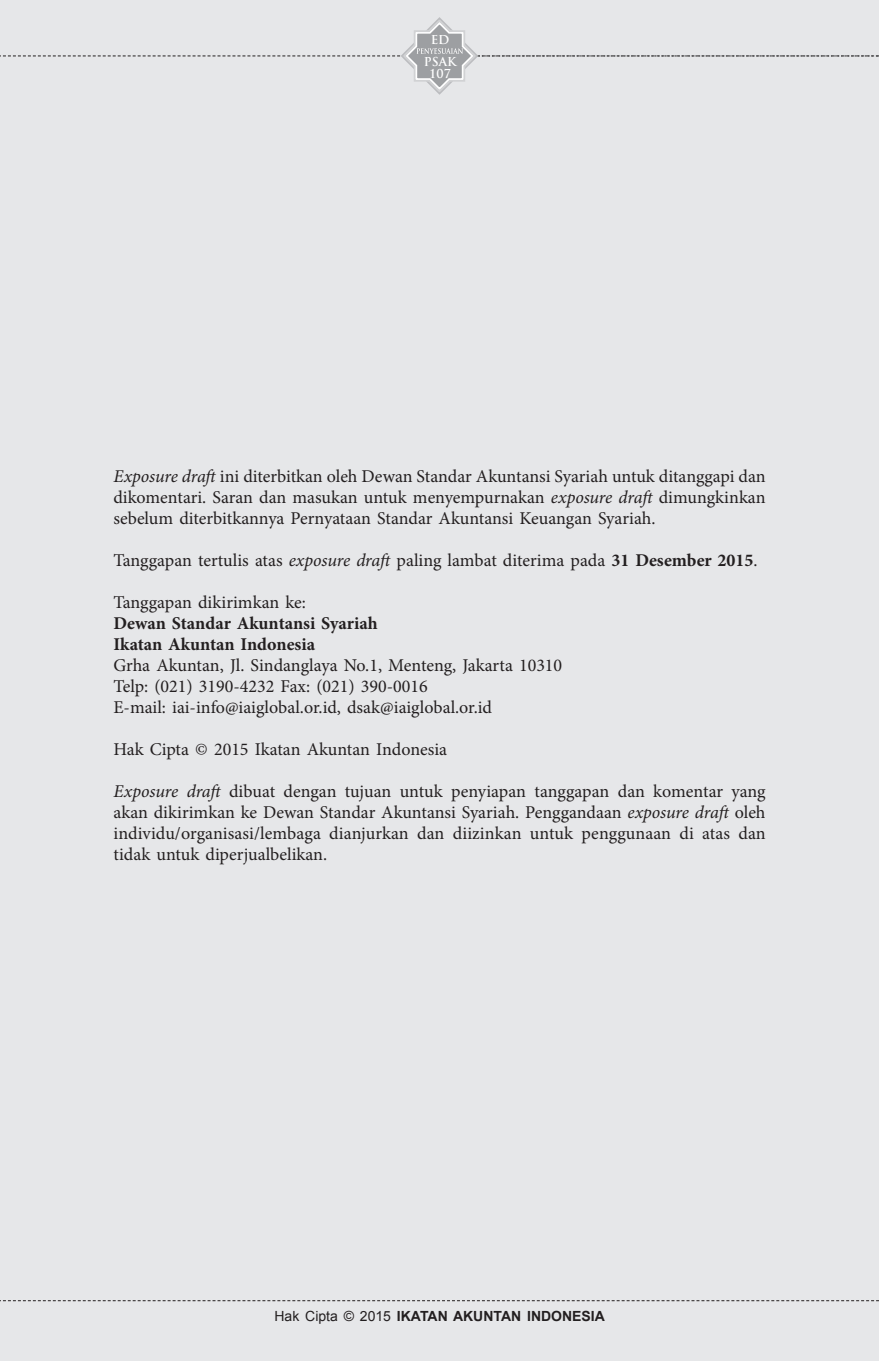
<style>
.page{position:relative;width:879px;height:1361px;background:#e6e7e9}
.page>*{position:absolute;margin:0;border:0;box-sizing:border-box;transform-origin:0 0}
.t1{font:18px/21px "Minion Pro";color:#231f20;text-align:justify}
.t2{font:700 18px "Minion Pro";color:#231f20}
.t3{font:700 14px "Arial";color:#231f20}
.t4{font:700 12px/22px "Trajan Pro";color:#fff;text-align:center}
.s1{font-style:italic}
.s2{font-weight:700}
.s3{font-weight:400}
</style>
<div class="page">
<svg style="left:0;top:1300px;width:879px;height:1px"></svg>
<svg style="left:0;top:17px;width:879px;height:78px"></svg>
<p class="t4" style="left:424px;top:29px;width:34px">ED<br>PSAK</p>
<p class="t4" style="left:429px;top:62px;width:23px">107</p>
<p class="t1" style="left:113px;top:466px;width:654px"><span class="s1">Exposure draft</span> ini diterbitkan oleh Dewan Standar Akuntansi Syariah untuk ditanggapi dan dikomentari. Saran dan masukan untuk menyempurnakan <span class="s1">exposure draft</span> dimungkinkan sebelum diterbitkannya Pernyataan Standar Akuntansi Keuangan Syariah.</p>
<p class="t1" style="left:113px;top:550px;width:646px">Tanggapan tertulis atas <span class="s1">exposure draft</span> paling lambat diterima pada <span class="s2">31 Desember 2015</span>.</p>
<p class="t1" style="left:113px;top:592px;width:194px">Tanggapan dikirimkan ke:</p>
<p class="t2" style="left:113px;top:610px;width:266px">Dewan Standar Akuntansi Syariah</p>
<p class="t2" style="left:113px;top:631px;width:203px">Ikatan Akuntan Indonesia</p>
<p class="t1" style="left:113px;top:655px;width:450px">Grha Akuntan, Jl. Sindanglaya No.1, Menteng, Jakarta 10310</p>
<p class="t1" style="left:113px;top:676px;width:316px">Telp: (021) 3190-4232 Fax: (021) 390-0016</p>
<p class="t1" style="left:113px;top:697px;width:380px">E-mail: iai-info@iaiglobal.or.id, dsak@iaiglobal.or.id</p>
<p class="t1" style="left:113px;top:739px;width:335px">Hak Cipta © 2015 Ikatan Akuntan Indonesia</p>
<p class="t1" style="left:113px;top:781px;width:654px"><span class="s1">Exposure draft</span> dibuat dengan tujuan untuk penyiapan tanggapan dan komentar yang akan dikirimkan ke Dewan Standar Akuntansi Syariah. Penggandaan <span class="s1">exposure draft</span> oleh individu/organisasi/lembaga dianjurkan dan diizinkan untuk penggunaan di atas dan tidak untuk diperjualbelikan.</p>
<p class="t3" style="left:274px;top:1306px;width:332px"><span class="s3">Hak Cipta © 2015</span> IKATAN AKUNTAN INDONESIA</p>
</div>
